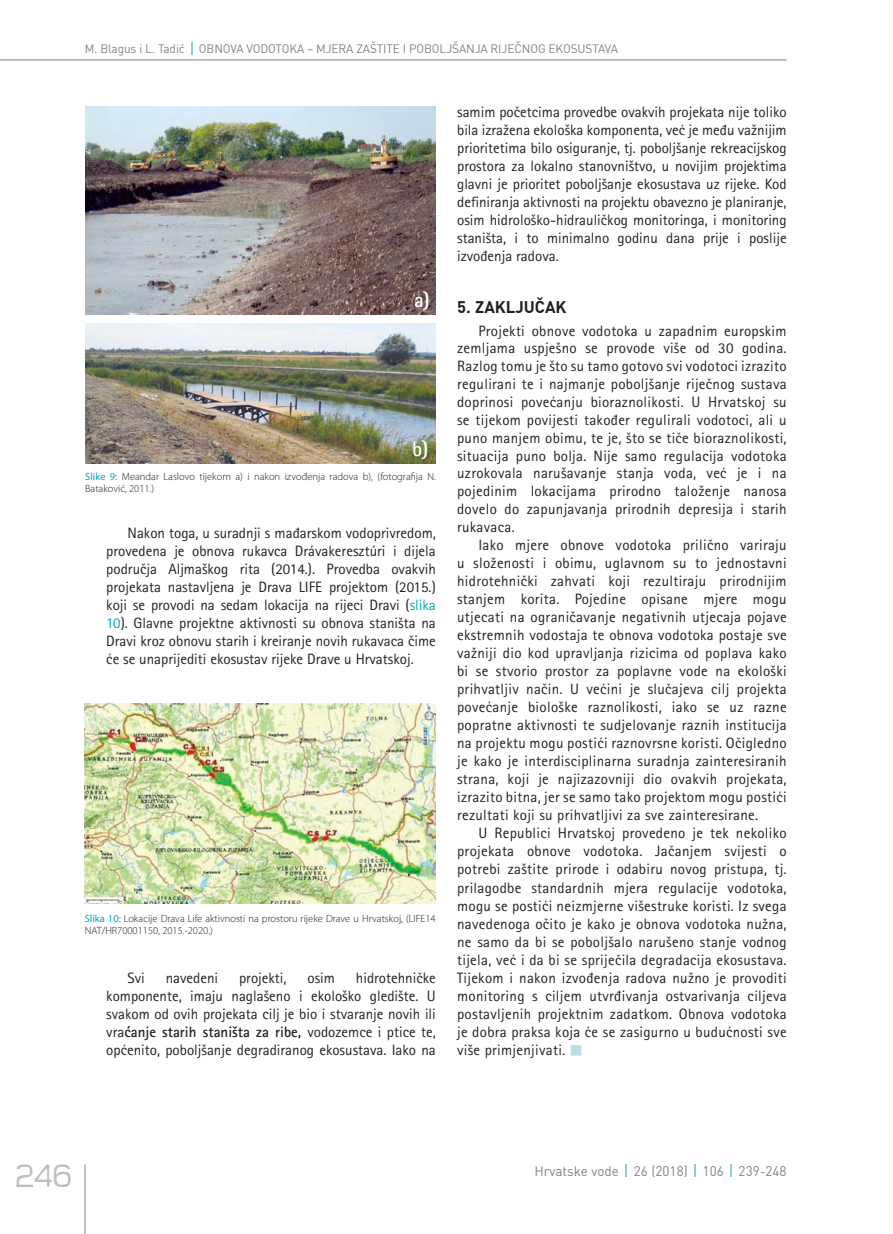
<style>
.page{position:relative;width:893px;height:1234px;background:#fff}
.page>*{position:absolute;margin:0;border:0;box-sizing:border-box;transform-origin:0 0}
.t1{font:300 36px "Teen";color:#bbbdc0}
.t2{font:700 21px "Rotis Sans Serifklemy";color:#fff}
.t3{font:700 16.5px "DIN";color:#231f20}
.t4{font:15px/18px "Rotis Sans Serifklemy";color:#231f20;text-align:justify}
.t5{font:13.5px "DIN";color:#808285}
.t6{font:12px "DIN";letter-spacing:-.01em;color:#808285}
.t7{font:300 10.5px/12px "Myriad Pro";color:#231f20}
.s1{font-weight:400;color:#00aab9}
.s2{color:#00aab9}
.s3{font-weight:700}
.s4{color:#bbdfe4}
</style>
<div class="page">
<hr style="left:85px;top:1164px;width:1px;height:69px;background:#808285">
<hr style="left:0;top:60px;width:787px;height:1px;background:#808285">
<svg style="left:626px;top:1164px;width:1px;height:12px"></svg>
<svg style="left:694px;top:1164px;width:2px;height:12px"></svg>
<svg style="left:730px;top:1164px;width:2px;height:12px"></svg>
<svg style="left:191px;top:42px;width:2px;height:12px"></svg>
<img style="left:85px;top:703px;width:351px;height:200px">
<img style="left:85px;top:106px;width:351px;height:209px">
<img style="left:85px;top:323px;width:351px;height:141px">
<p class="t6" style="left:85px;top:41px;width:535px">M. Blagus i L. Tadić OBNOVA VODOTOKA – MJERA ZAŠTITE I POBOLJŠANJA RIJEČNOG EKOSUSTAVA</p>
<h2 class="t2" style="left:414px;top:287px;width:17px">a)</h2>
<h2 class="t2" style="left:412px;top:436px;width:18px">b)</h2>
<p class="t7" style="left:85px;top:471px;width:352px"><span class="s1">Slike 9:</span> Meandar Laslovo tijekom a) i nakon izvođenja radova b), (fotografija N.<br>Bataković, 2011.)</p>
<p class="t4" style="left:106px;top:523px;width:331px;text-indent:21px">Nakon toga, u suradnji s mađarskom vodoprivredom, provedena je obnova rukavca Drávakeresztúri i dijela područja Aljmaškog rita (2014.). Provedba ovakvih projekata nastavljena je Drava LIFE projektom (2015.) koji se provodi na sedam lokacija na rijeci Dravi (<span class="s2">slika 10</span>). Glavne projektne aktivnosti su obnova staništa na Dravi kroz obnovu starih i kreiranje novih rukavaca čime će se unaprijediti ekosustav rijeke Drave u Hrvatskoj.</p>
<p class="t7" style="left:85px;top:913px;width:352px"><span class="s1">Slika 10:</span> Lokacije Drava Life aktivnosti na prostoru rijeke Drave u Hrvatskoj, (LIFE14<br>NAT/HR70001150, 2015.-2020.)</p>
<p class="t4" style="left:128px;top:968px;width:19px">Svi</p>
<p class="t4" style="left:166px;top:968px;width:54px">navedeni</p>
<p class="t4" style="left:239px;top:968px;width:49px">projekti,</p>
<p class="t4" style="left:307px;top:968px;width:29px">osim</p>
<p class="t4" style="left:106px;top:968px;width:331px;text-indent:250px">hidrotehničke komponente, imaju naglašeno i ekološko gledište. U svakom od ovih projekata cilj je bio i stvaranje novih ili vra<span class="s3">ćanje starih staništa za ribe,</span> vodozemce i ptice te, općenito, poboljšanje degradiranog ekosustava. Iako na</p>
<p class="t4" style="left:457px;top:102px;width:331px">samim početcima provedbe ovakvih projekata nije toliko bila izražena ekološka komponenta, već je među važnijim prioritetima bilo osiguranje, tj. poboljšanje rekreacijskog prostora za lokalno stanovništvo, u novijim projektima glavni je prioritet poboljšanje ekosustava uz rijeke. Kod definiranja aktivnosti na projektu obavezno je planiranje, osim hidrološko-hidrauličkog monitoringa, i monitoring staništa, i to minimalno godinu dana prije i poslije izvođenja radova.</p>
<p class="t3" style="left:457px;top:296px;width:111px">5. ZAKLJUČAK</p>
<p class="t4" style="left:457px;top:321px;width:331px;text-indent:21px">Projekti obnove vodotoka u zapadnim europskim zemljama uspješno se provode više od 30 godina.<br>Razlog tomu je što su tamo gotovo svi vodotoci izrazito regulirani te i najmanje poboljšanje riječnog sustava doprinosi povećanju bioraznolikosti. U Hrvatskoj su se tijekom povijesti također regulirali vodotoci, ali u puno manjem obimu, te je, što se tiče bioraznolikosti, situacija puno bolja. Nije samo regulacija vodotoka uzrokovala narušavanje stanja voda, već je i na pojedinim lokacijama prirodno taloženje nanosa dovelo do zapunjavanja prirodnih depresija i starih rukavaca.</p>
<p class="t4" style="left:457px;top:535px;width:331px;text-indent:21px">Iako mjere obnove vodotoka prilično variraju u složenosti i obimu, uglavnom su to jednostavni hidrotehnički zahvati koji rezultiraju prirodnijim stanjem korita. Pojedine opisane mjere mogu utjecati na ograničavanje negativnih utjecaja pojave ekstremnih vodostaja te obnova vodotoka postaje sve važniji dio kod upravljanja rizicima od poplava kako bi se stvorio prostor za poplavne vode na ekološki prihvatljiv način. U većini je slučajeva cilj projekta povećanje biološke raznolikosti, iako se uz razne popratne aktivnosti te sudjelovanje raznih institucija na projektu mogu postići raznovrsne koristi. Očigledno je kako je interdisciplinarna suradnja zainteresiranih strana, koji je najizazovniji dio ovakvih projekata, izrazito bitna, jer se samo tako projektom mogu postići rezultati koji su prihvatljivi za sve zainteresirane.</p>
<p class="t4" style="left:457px;top:823px;width:331px;text-indent:21px">U Republici Hrvatskoj provedeno je tek nekoliko projekata obnove vodotoka. Jačanjem svijesti o potrebi zaštite prirode i odabiru novog pristupa, tj. prilagodbe standardnih mjera regulacije vodotoka, mogu se postići neizmjerne višestruke koristi. Iz svega navedenoga očito je kako je obnova vodotoka nužna, ne samo da bi se poboljšalo narušeno stanje vodnog tijela, već i da bi se spriječila degradacija ekosustava.<br>Tijekom i nakon izvođenja radova nužno je provoditi monitoring s ciljem utvrđivanja ostvarivanja ciljeva postavljenih projektnim zadatkom. Obnova vodotoka je dobra praksa koja će se zasigurno u budućnosti sve više primjenjivati. <span class="s4">■</span></p>
<h1 class="t1" style="left:14px;top:1156px;width:60px">246</h1>
<p class="t5" style="left:534px;top:1161px;width:254px">Hrvatske vode 26 (2018) 106 239-248</p>
</div>
